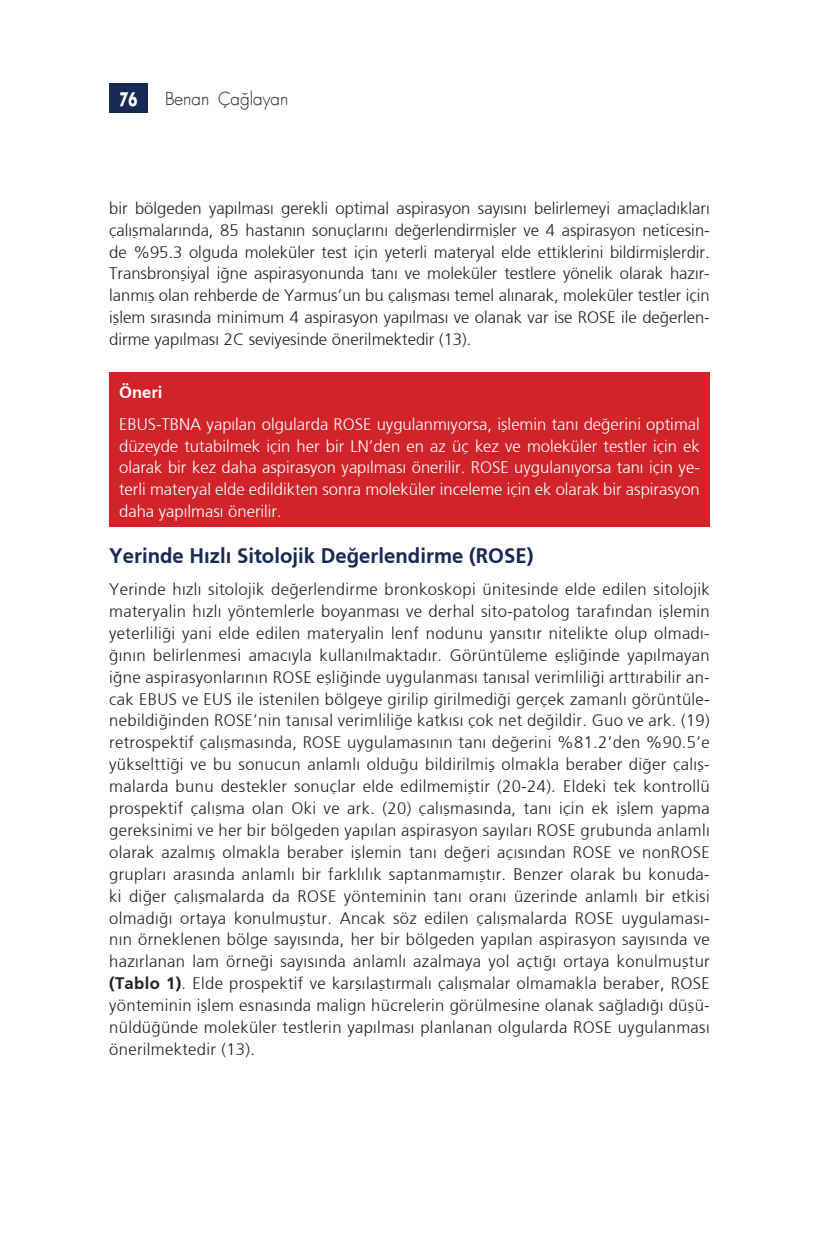
<style>
.page{position:relative;width:819px;height:1241px;background:#fff}
.page>*{position:absolute;margin:0;border:0;box-sizing:border-box;transform-origin:0 0}
.t1{font:700 21px "Frutiger";color:#172a54}
.t2{font:700 17.85px "Futura";color:#fff;scale:.72 1}
.t3{font:300 17.5px "Futura";color:#231f20}
.t4{font:300 16.62px/21.9px "Frutiger";letter-spacing:.01em;color:#231f20;text-align:justify}
.t5{font:300 16.62px/21.9px "Frutiger";color:#fff}
.s1{font-weight:700}
</style>
<div class="page">
<div style="left:109px;top:83px;width:39px;height:30px;background:#172a54"></div>
<div style="left:109px;top:372px;width:600px;height:155px;background:#d1232a"></div>
<p class="t2" style="left:119px;top:86px;width:26px">76</p>
<p class="t3" style="left:165px;top:87px;width:125px">Benan Çağlayan</p>
<p class="t4" style="left:109px;top:197px;width:602px">bir bölgeden yapılması gerekli optimal aspirasyon sayısını belirlemeyi amaçladıkları çalışmalarında, 85 hastanın sonuçlarını değerlendirmişler ve 4 aspirasyon neticesin&shy;de %95.3 olguda moleküler test için yeterli materyal elde ettiklerini bildirmişlerdir.<br>Transbronşiyal iğne aspirasyonunda tanı ve moleküler testlere yönelik olarak hazır&shy;lanmış olan rehberde de Yarmus’un bu çalışması temel alınarak, moleküler testler için işlem sırasında minimum 4 aspirasyon yapılması ve olanak var ise ROSE ile değerlen&shy;dirme yapılması 2C seviyesinde önerilmektedir (13).</p>
<p class="t5" style="left:119px;top:376px;width:582px;line-height:31.8px"><span class="s1">Öneri<br></span>EBUS-TBNA yapılan olgularda ROSE uygulanmıyorsa, işlemin tanı değerini optimal</p>
<p class="t5" style="left:119px;top:435px;width:582px;text-align:justify">düzeyde tutabilmek için her bir LN’den en az üç kez ve moleküler testler için ek olarak bir kez daha aspirasyon yapılması önerilir. ROSE uygulanıyorsa tanı için ye&shy;terli materyal elde edildikten sonra moleküler inceleme için ek olarak bir aspirasyon daha yapılması önerilir.</p>
<p class="t1" style="left:109px;top:543px;width:426px">Yerinde Hızlı Sitolojik Değerlendirme (ROSE)</p>
<p class="t4" style="left:109px;top:578px;width:602px">Yerinde hızlı sitolojik değerlendirme bronkoskopi ünitesinde elde edilen sitolojik materyalin hızlı yöntemlerle boyanması ve derhal sito-patolog tarafından işlemin yeterliliği yani elde edilen materyalin lenf nodunu yansıtır nitelikte olup olmadı&shy;ğının belirlenmesi amacıyla kullanılmaktadır. Görüntüleme eşliğinde yapılmayan iğne aspirasyonlarının ROSE eşliğinde uygulanması tanısal verimliliği arttırabilir an&shy;cak EBUS ve EUS ile istenilen bölgeye girilip girilmediği gerçek zamanlı görüntüle&shy;nebildiğinden ROSE’nin tanısal verimliliğe katkısı çok net değildir. Guo ve ark. (19) retrospektif çalışmasında, ROSE uygulamasının tanı değerini %81.2’den %90.5’e yükselttiği ve bu sonucun anlamlı olduğu bildirilmiş olmakla beraber diğer çalış&shy;malarda bunu destekler sonuçlar elde edilmemiştir (20-24). Eldeki tek kontrollü prospektif çalışma olan Oki ve ark. (20) çalışmasında, tanı için ek işlem yapma gereksinimi ve her bir bölgeden yapılan aspirasyon sayıları ROSE grubunda anlamlı olarak azalmış olmakla beraber işlemin tanı değeri açısından ROSE ve nonROSE grupları arasında anlamlı bir farklılık saptanmamıştır. Benzer olarak bu konuda&shy;ki diğer çalışmalarda da ROSE yönteminin tanı oranı üzerinde anlamlı bir etkisi olmadığı ortaya konulmuştur. Ancak söz edilen çalışmalarda ROSE uygulaması&shy;nın örneklenen bölge sayısında, her bir bölgeden yapılan aspirasyon sayısında ve hazırlanan lam örneği sayısında anlamlı azalmaya yol açtığı ortaya konulmuştur <span class="s1">(Tablo 1)</span>. Elde prospektif ve karşılaştırmalı çalışmalar olmamakla beraber, ROSE yönteminin işlem esnasında malign hücrelerin görülmesine olanak sağladığı düşü&shy;nüldüğünde moleküler testlerin yapılması planlanan olgularda ROSE uygulanması önerilmektedir (13).</p>
</div>
